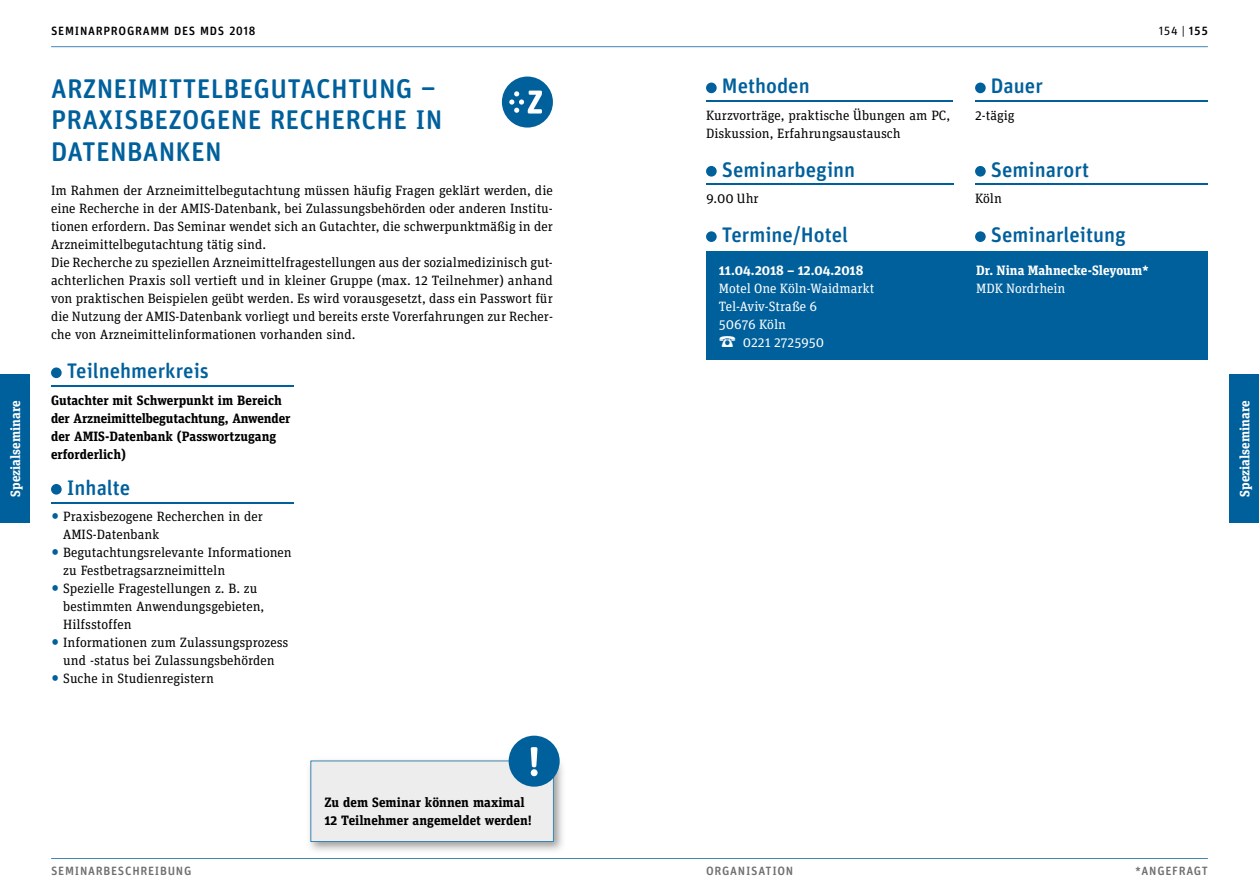
<style>
.page{position:relative;width:1259px;height:893px;background:#fff}
.page>*{position:absolute;margin:0;border:0;box-sizing:border-box;transform-origin:0 0}
.t1{font:500 27px/31.5px "Unit Rounded OT";letter-spacing:.01em;color:#00609c}
.t2{font:500 21px "Unit Rounded OT";color:#00609c}
.t3{font:13.5px/18px "Unit Slab OT";color:#000}
.t4{font:700 13.5px/18px "Unit Slab OT";color:#000}
.t5{font:700 13.5px "Unit Slab OT";color:#fff}
.t6{font:13.5px/18px "Unit Slab OT";color:#fff}
.t7{font:500 12px "Unit Rounded OT";letter-spacing:.06em;color:#706f6f}
.t8{font:500 12px "Unit Rounded OT";letter-spacing:.06em;color:#000}
.t9{font:12px "Unit Rounded OT";color:#000}
.s1{font-weight:500}
.s2{font-size:24px;color:#00609c}
</style>
<div class="page">
<div style="left:706px;top:251px;width:502px;height:108px;background:#00609c"></div>
<div style="left:706px;top:83px;width:10px;height:10px;background:#00609c;border-radius:50%"></div>
<div style="left:706px;top:166px;width:10px;height:11px;background:#00609c;border-radius:50%"></div>
<div style="left:706px;top:231px;width:10px;height:11px;background:#00609c;border-radius:50%"></div>
<div style="left:975px;top:83px;width:10px;height:10px;background:#00609c;border-radius:50%"></div>
<div style="left:975px;top:166px;width:10px;height:11px;background:#00609c;border-radius:50%"></div>
<div style="left:975px;top:231px;width:10px;height:11px;background:#00609c;border-radius:50%"></div>
<hr style="left:706px;top:100px;width:246px;height:1px;background:#00609c">
<hr style="left:706px;top:183px;width:247px;height:2px;background:#00609c">
<hr style="left:975px;top:100px;width:233px;height:1px;background:#00609c">
<hr style="left:975px;top:183px;width:233px;height:2px;background:#00609c">
<div style="left:51px;top:367px;width:11px;height:11px;background:#00609c;border-radius:50%"></div>
<div style="left:51px;top:484px;width:11px;height:11px;background:#00609c;border-radius:50%"></div>
<hr style="left:51px;top:46px;width:1157px;height:1px;background:#00609c">
<hr style="left:51px;top:858px;width:1157px;height:1px;background:#00609c">
<hr style="left:51px;top:385px;width:242px;height:2px;background:#00609c">
<hr style="left:51px;top:502px;width:242px;height:1px;background:#00609c">
<div style="left:0;top:374px;width:30px;height:149px;background:#00609c"></div>
<div style="left:1229px;top:374px;width:30px;height:149px;background:#00609c"></div>
<svg style="left:502px;top:77px;width:51px;height:51px"></svg>
<svg style="left:310px;top:736px;width:250px;height:106px"></svg>
<p class="t8" style="left:51px;top:23px;width:206px">SEMINARPROGRAMM DES MDS 2018</p>
<p class="t9" style="left:1158px;top:23px;width:51px">154 | <span class="s1">155</span></p>
<h1 class="t1" style="left:51px;top:73px;width:393px">ARZNEIMITTELBEGUTACHTUNG –<br>PRAXISBEZOGENE RECHERCHE IN<br>DATENBANKEN</h1>
<p class="t3" style="left:51px;top:182px;width:503px">Im Rahmen der Arzneimittelbegutachtung müssen häufig Fragen geklärt werden, die eine Recherche in der AMIS-Datenbank, bei Zulassungsbehörden oder anderen Institu&shy;tionen erfordern. Das Seminar wendet sich an Gutachter, die schwerpunktmäßig in der Arzneimittelbegutachtung tätig sind.<br>Die Recherche zu speziellen Arzneimittelfragestellungen aus der sozialmedizinisch gut&shy;achterlichen Praxis soll vertieft und in kleiner Gruppe (max. 12 Teilnehmer) anhand von praktischen Beispielen geübt werden. Es wird vorausgesetzt, dass ein Passwort für die Nutzung der AMIS-Datenbank vorliegt und bereits erste Vorerfahrungen zur Recher&shy;che von Arzneimittelinformationen vorhanden sind.</p>
<h2 class="t2" style="left:722px;top:73px;width:89px">Methoden</h2>
<p class="t3" style="left:706px;top:106px;width:246px">Kurzvorträge, praktische Übungen am PC,<br>Diskussion, Erfahrungsaustausch</p>
<h2 class="t2" style="left:722px;top:156px;width:135px">Seminarbeginn</h2>
<p class="t3" style="left:706px;top:189px;width:54px">9.00 Uhr</p>
<h2 class="t2" style="left:722px;top:221px;width:128px">Termine/Hotel</h2>
<h2 class="t2" style="left:991px;top:73px;width:54px">Dauer</h2>
<p class="t3" style="left:975px;top:106px;width:41px">2-tägig</p>
<h2 class="t2" style="left:991px;top:156px;width:100px">Seminarort</h2>
<p class="t3" style="left:975px;top:189px;width:28px">Köln</p>
<h2 class="t2" style="left:991px;top:221px;width:137px">Seminarleitung</h2>
<p class="t5" style="left:719px;top:261px;width:146px">11.04.2018 – 12.04.2018</p>
<p class="t5" style="left:976px;top:261px;width:174px">Dr. Nina Mahnecke-Sleyoum*</p>
<p class="t6" style="left:719px;top:279px;width:157px">Motel One Köln-Waidmarkt</p>
<p class="t6" style="left:976px;top:279px;width:91px">MDK Nordrhein</p>
<p class="t6" style="left:719px;top:297px;width:107px">Tel-Aviv-Straße 6<br>50676 Köln<br>☎ 0221 2725950</p>
<h2 class="t2" style="left:67px;top:358px;width:144px">Teilnehmerkreis</h2>
<p class="t4" style="left:51px;top:391px;width:241px">Gutachter mit Schwerpunkt im Bereich der Arzneimittelbegutachtung, Anwender der AMIS-Datenbank (Passwortzugang erforderlich)</p>
<h2 class="t2" style="left:67px;top:474px;width:65px">Inhalte</h2>
<p class="t3" style="left:63px;top:507px;width:201px;text-indent:-12px"><span class="s2">•</span> Praxisbezogene Recherchen in der<br>AMIS-Datenbank</p>
<p class="t3" style="left:63px;top:543px;width:230px;text-indent:-12px"><span class="s2">•</span> Begutachtungsrelevante Informationen zu Festbetragsarzneimitteln</p>
<p class="t3" style="left:63px;top:579px;width:203px;text-indent:-12px"><span class="s2">•</span> Spezielle Fragestellungen z. B. zu bestimmten Anwendungsgebieten,<br>Hilfsstoffen</p>
<p class="t3" style="left:51px;top:633px;width:239px;text-align:center"><span class="s2">•</span> Informationen zum Zulassungsprozess und -status bei Zulassungsbehörden</p>
<p class="t3" style="left:51px;top:669px;width:164px"><span class="s2">•</span> Suche in Studienregistern</p>
<p class="t5" style="left:7px;top:497px;width:98px;rotate:-90deg">Spezialseminare</p>
<p class="t5" style="left:1236px;top:497px;width:98px;rotate:-90deg">Spezialseminare</p>
<p class="t4" style="left:324px;top:793px;width:209px">Zu dem Seminar können maximal<br>12 Teilnehmer angemeldet werden!</p>
<p class="t7" style="left:51px;top:863px;width:142px">SEMINARBESCHREIBUNG</p>
<p class="t7" style="left:706px;top:863px;width:89px">ORGANISATION</p>
<p class="t7" style="left:1135px;top:863px;width:74px">*ANGEFRAGT</p>
</div>
